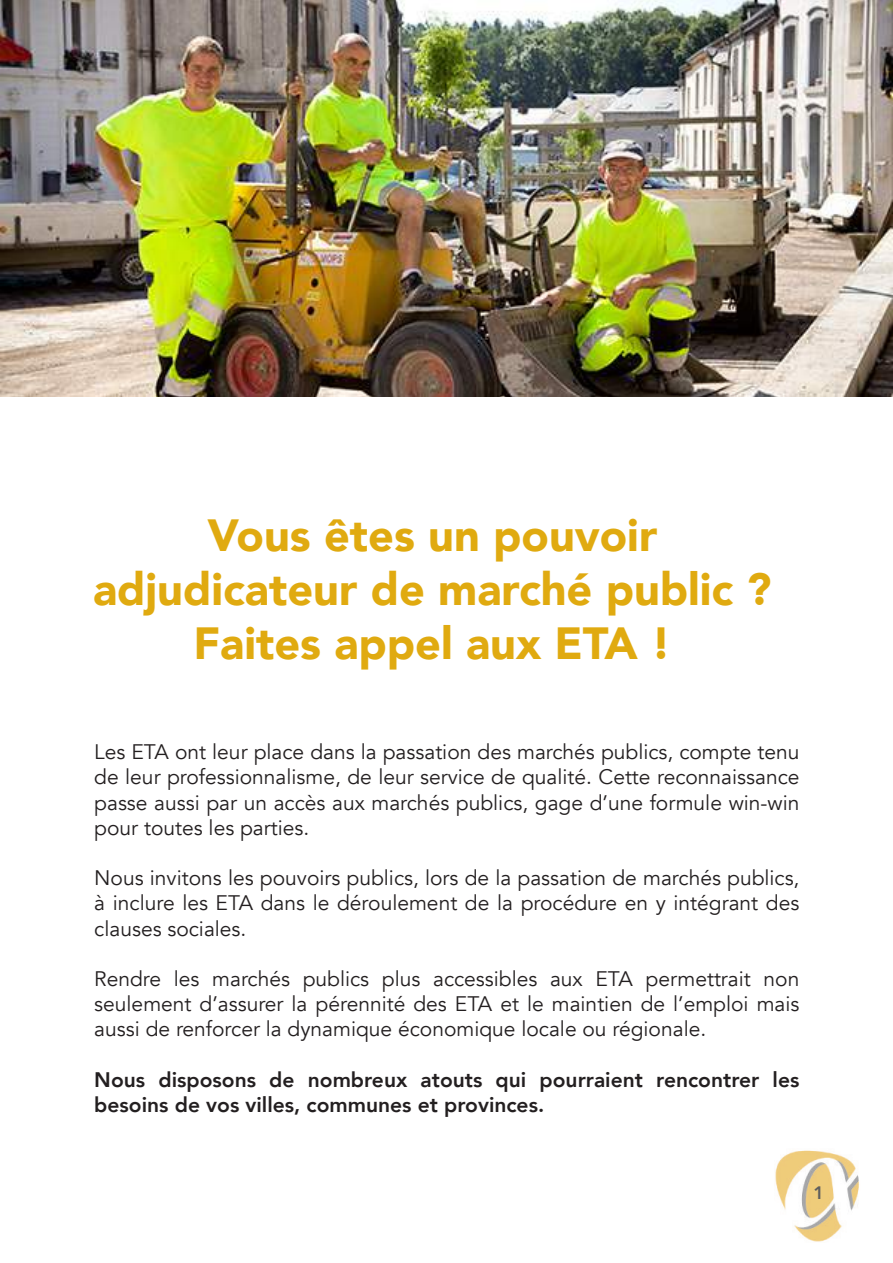
<style>
.page{position:relative;width:893px;height:1263px;background:#fff}
.page>*{position:absolute;margin:0;border:0;box-sizing:border-box;transform-origin:0 0}
.t1{font:900 45px/54px "Avenir";color:#e0aa10;text-align:center}
.t2{font:21px/25.2px "Avenir";color:#231f20;text-align:justify}
.t3{font:800 21px/25.2px "Avenir";color:#231f20}
.t4{font:800 18px "Avenir";color:#5e5e5e}
</style>
<div class="page">
<img style="left:0;top:0;width:893px;height:396px">
<img style="left:775px;top:1150px;width:84px;height:92px">
<h1 class="t1" style="left:93px;top:507px;width:680px">Vous êtes un pouvoir adjudicateur de marché public ?<br>Faites appel aux ETA !</h1>
<p class="t2" style="left:94px;top:740px;width:707px">Les ETA ont leur place dans la passation des marchés publics, compte tenu de leur professionnalisme, de leur service de qualité. Cette reconnaissance passe aussi par un accès aux marchés publics, gage d’une formule win-win pour toutes les parties.</p>
<p class="t2" style="left:94px;top:866px;width:707px">Nous invitons les pouvoirs publics, lors de la passation de marchés publics, à inclure les ETA dans le déroulement de la procédure en y intégrant des clauses sociales.</p>
<p class="t2" style="left:94px;top:966px;width:707px">Rendre les marchés publics plus accessibles aux ETA permettrait non seulement d’assurer la pérennité des ETA et le maintien de l’emploi mais aussi de renforcer la dynamique économique locale ou régionale.</p>
<p class="t3" style="left:94px;top:1067px;width:707px">Nous disposons de nombreux atouts qui pourraient rencontrer les besoins de vos villes, communes et provinces.</p>
<p class="t4" style="left:813px;top:1178px;width:12px">1</p>
</div>
